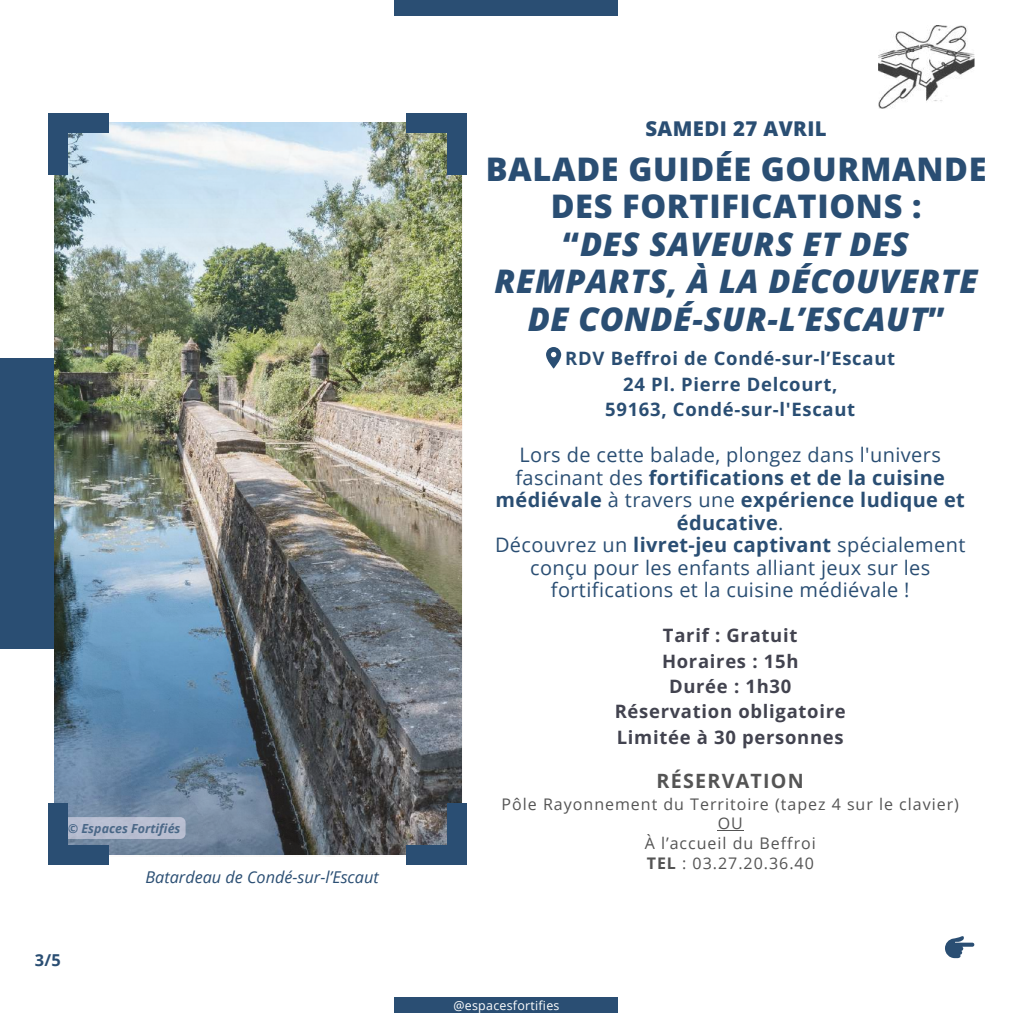
<style>
.page{position:relative;width:1013px;height:1013px;background:#fff}
.page>*{position:absolute;margin:0;border:0;box-sizing:border-box;transform-origin:0 0}
.t1{font:italic 800 32.5px/37.5px "Open Sans";letter-spacing:.02em;color:#2a4e73;text-align:center}
.t2{font:800 20.38px "Open Sans";letter-spacing:.02em;color:#2a4e73}
.t3{font:20px/22.5px "Open Sans";letter-spacing:.02em;color:#2a4e73;text-align:center}
.t4{font:700 19.75px "Open Sans";letter-spacing:.06em;color:#545454}
.t5{font:700 18.5px/25.2px "Open Sans";letter-spacing:.04em;color:#42434f;text-align:center}
.t6{font:700 18.5px/25.2px "Open Sans";letter-spacing:.04em;color:#2a4e73;text-align:center}
.t7{font:700 16.38px "Open Sans";color:#2a4e73}
.t8{font:italic 16.25px "Open Sans";color:#2a4e73}
.t9{font:16px/19.8px "Open Sans";letter-spacing:.06em;color:#545454;text-align:center}
.t10{font:italic 12.5px "Open Sans";color:#2a4e73}
.t11{font:12.5px "Open Sans";letter-spacing:.02em;color:#fff}
.t12{font:italic 700 12.5px "Open Sans";color:#2a4e73}
.s1{font-style:normal}
.s2{font-weight:700}
</style>
<div class="page">
<div style="left:0;top:358px;width:54px;height:290px;background:#2a4e73"></div>
<div style="left:395px;top:997px;width:223px;height:15px;background:#2a4e73"></div>
<div style="left:395px;top:0;width:223px;height:15px;background:#2a4e73"></div>
<svg style="left:945px;top:936px;width:29px;height:22px"></svg>
<img style="left:878px;top:25px;width:96px;height:84px">
<svg style="left:546px;top:347px;width:15px;height:21px"></svg>
<img style="left:54px;top:123px;width:408px;height:733px">
<div style="left:67px;top:817px;width:118px;height:22px;background:#b7bdd1"></div>
<div style="left:48px;top:113px;width:20px;height:62px;background:#2a4e73"></div>
<div style="left:48px;top:113px;width:61px;height:20px;background:#2a4e73"></div>
<div style="left:406px;top:113px;width:60px;height:20px;background:#2a4e73"></div>
<div style="left:447px;top:113px;width:19px;height:62px;background:#2a4e73"></div>
<div style="left:447px;top:803px;width:19px;height:62px;background:#2a4e73"></div>
<div style="left:406px;top:845px;width:60px;height:20px;background:#2a4e73"></div>
<div style="left:48px;top:845px;width:61px;height:20px;background:#2a4e73"></div>
<div style="left:48px;top:803px;width:19px;height:62px;background:#2a4e73"></div>
<svg style="left:717px;top:830px;width:27px;height:1px"></svg>
<p class="t12" style="left:68px;top:819px;width:114px">© Espaces Fortifiés</p>
<p class="t10" style="left:68px;top:825px;width:149px">© Paris - Musée de l'Armée</p>
<p class="t8" style="left:145px;top:866px;width:235px">Batardeau de Condé-sur-l’Escaut</p>
<p class="t7" style="left:35px;top:948px;width:28px">3/5</p>
<p class="t2" style="left:645px;top:115px;width:183px">SAMEDI 27 AVRIL</p>
<h1 class="t1" style="left:485px;top:149px;width:502px"><span class="s1">BALADE GUIDÉE GOURMANDE<br>DES FORTIFICATIONS :<br>“</span>DES SAVEURS ET DES<br>REMPARTS, À LA DÉCOUVERTE<br>DE CONDÉ-SUR-L’ESCAUT<span class="s1">”</span></h1>
<p class="t6" style="left:565px;top:345px;width:331px">RDV Beffroi de Condé-sur-l’Escaut<br>24 Pl. Pierre Delcourt,<br>59163, Condé-sur-l'Escaut</p>
<p class="t3" style="left:495px;top:443px;width:472px">Lors de cette balade, plongez dans l'univers fascinant des <span class="s2">fortifications et de la cuisine médiévale</span> à travers une <span class="s2">expérience ludique et éducative</span>.<br>Découvrez un <span class="s2">livret-jeu captivant</span> spécialement conçu pour les enfants alliant jeux sur les fortifications et la cuisine médiévale !</p>
<p class="t5" style="left:614px;top:622px;width:232px">Tarif : Gratuit<br>Horaires : 15h<br>Durée : 1h30<br>Réservation obligatoire<br>Limitée à 30 personnes</p>
<p class="t4" style="left:656px;top:766px;width:149px">RÉSERVATION</p>
<p class="t9" style="left:501px;top:793px;width:459px">Pôle Rayonnement du Territoire (tapez 4 sur le clavier)<br>OU<br>À l’accueil du Beffroi<br><span class="s2">TEL</span> : 03.27.20.36.40</p>
<p class="t11" style="left:453px;top:996px;width:108px">@espacesfortifies</p>
</div>
